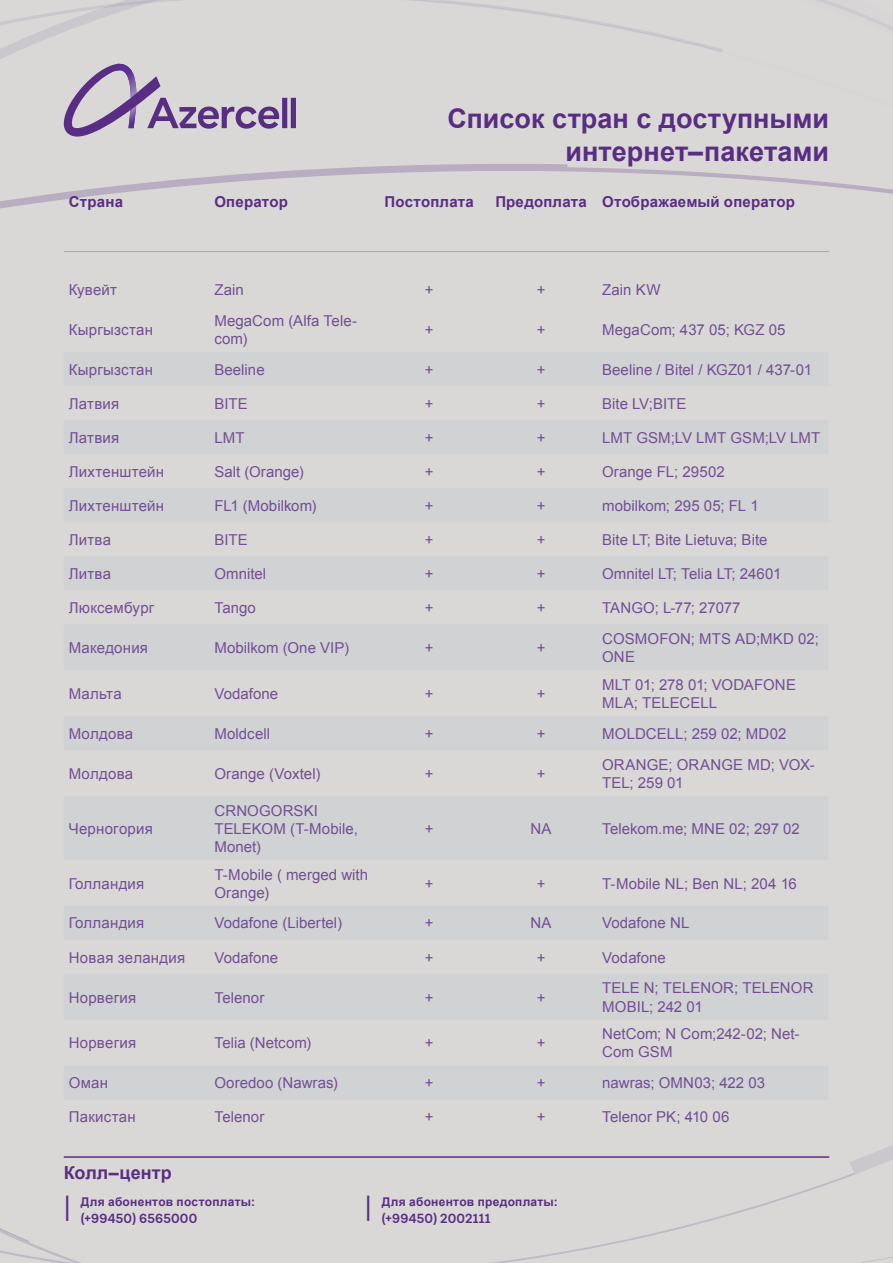
<style>
.page{position:relative;width:893px;height:1263px;background:#d9d8d6}
.page>*{position:absolute;margin:0;border:0;box-sizing:border-box;transform-origin:0 0}
.t1{font:700 27px/32.4px "Arial";color:#592d83;text-align:right}
.t2{font:27px "Arial";color:#592d83}
.t3{font:700 18px "Arial";letter-spacing:.005em;color:#592d83}
.t4{font:15px/18px "Arial";letter-spacing:.005em;color:#724f94}
.t5{font:700 15px "Arial";letter-spacing:.01em;color:#592d83}
.t6{font:600 13.5px "Lota Grotesque";letter-spacing:.02em;color:#592d83}
.t7{font:700 12px "Arial";letter-spacing:.02em;color:#592d83}
</style>
<div class="page">
<svg style="left:0;top:11px;width:64px;height:48px"></svg>
<svg style="left:64px;top:0;width:829px;height:200px"></svg>
<svg style="left:0;top:1145px;width:893px;height:118px"></svg>
<hr style="left:64px;top:251px;width:765px;height:1px;background:#a8a9ad">
<h1 class="t1" style="left:448px;top:103px;width:383px">Список стран с доступными интернет–пакетами</h1>
<p class="t5" style="left:69px;top:192px;width:56px">Страна</p>
<p class="t5" style="left:214px;top:192px;width:75px">Оператор</p>
<p class="t5" style="left:385px;top:192px;width:91px">Постоплата</p>
<p class="t5" style="left:495px;top:192px;width:301px">Предоплата Отображаемый оператор</p>
<p class="t4" style="left:69px;top:280px;width:50px">Кувейт</p>
<p class="t4" style="left:214px;top:280px;width:31px">Zain</p>
<p class="t4" style="left:425px;top:280px;width:10px">+</p>
<p class="t4" style="left:537px;top:280px;width:10px">+</p>
<p class="t4" style="left:602px;top:280px;width:60px">Zain KW</p>
<p class="t4" style="left:69px;top:320px;width:86px">Кыргызстан</p>
<p class="t4" style="left:214px;top:311px;width:144px">MegaCom (Alfa Tele&shy;com)</p>
<p class="t4" style="left:425px;top:320px;width:10px">+</p>
<p class="t4" style="left:537px;top:320px;width:10px">+</p>
<p class="t4" style="left:602px;top:320px;width:185px">MegaCom; 437 05; KGZ 05</p>
<p class="t4" style="left:69px;top:360px;width:86px">Кыргызстан</p>
<p class="t4" style="left:214px;top:360px;width:52px">Beeline</p>
<p class="t4" style="left:425px;top:360px;width:10px">+</p>
<p class="t4" style="left:537px;top:360px;width:10px">+</p>
<p class="t4" style="left:602px;top:360px;width:212px">Beeline / Bitel / KGZ01 / 437-01</p>
<p class="t4" style="left:69px;top:394px;width:52px">Латвия</p>
<p class="t4" style="left:214px;top:394px;width:35px">BITE</p>
<p class="t4" style="left:425px;top:394px;width:10px">+</p>
<p class="t4" style="left:537px;top:394px;width:10px">+</p>
<p class="t4" style="left:602px;top:394px;width:86px">Bite LV;BITE</p>
<p class="t4" style="left:69px;top:428px;width:52px">Латвия</p>
<p class="t4" style="left:214px;top:428px;width:32px">LMT</p>
<p class="t4" style="left:425px;top:428px;width:10px">+</p>
<p class="t4" style="left:537px;top:428px;width:10px">+</p>
<p class="t4" style="left:602px;top:428px;width:220px">LMT GSM;LV LMT GSM;LV LMT</p>
<p class="t4" style="left:69px;top:462px;width:97px">Лихтенштейн</p>
<p class="t4" style="left:214px;top:462px;width:91px">Salt (Orange)</p>
<p class="t4" style="left:425px;top:462px;width:10px">+</p>
<p class="t4" style="left:537px;top:462px;width:10px">+</p>
<p class="t4" style="left:602px;top:462px;width:124px">Orange FL; 29502</p>
<p class="t4" style="left:69px;top:497px;width:97px">Лихтенштейн</p>
<p class="t4" style="left:214px;top:497px;width:103px">FL1 (Mobilkom)</p>
<p class="t4" style="left:425px;top:497px;width:10px">+</p>
<p class="t4" style="left:537px;top:497px;width:10px">+</p>
<p class="t4" style="left:602px;top:497px;width:158px">mobilkom; 295 05; FL 1</p>
<p class="t4" style="left:69px;top:531px;width:44px">Литва</p>
<p class="t4" style="left:214px;top:531px;width:35px">BITE</p>
<p class="t4" style="left:425px;top:531px;width:10px">+</p>
<p class="t4" style="left:537px;top:531px;width:10px">+</p>
<p class="t4" style="left:602px;top:531px;width:167px">Bite LT; Bite Lietuva; Bite</p>
<p class="t4" style="left:69px;top:565px;width:44px">Литва</p>
<p class="t4" style="left:214px;top:565px;width:53px">Omnitel</p>
<p class="t4" style="left:425px;top:565px;width:10px">+</p>
<p class="t4" style="left:537px;top:565px;width:10px">+</p>
<p class="t4" style="left:602px;top:565px;width:181px">Omnitel LT; Telia LT; 24601</p>
<p class="t4" style="left:69px;top:599px;width:87px">Люксембург</p>
<p class="t4" style="left:214px;top:599px;width:43px">Tango</p>
<p class="t4" style="left:425px;top:599px;width:10px">+</p>
<p class="t4" style="left:537px;top:599px;width:10px">+</p>
<p class="t4" style="left:602px;top:599px;width:140px">TANGO; L-77; 27077</p>
<p class="t4" style="left:69px;top:639px;width:81px">Македония</p>
<p class="t4" style="left:214px;top:639px;width:136px">Mobilkom (One VIP)</p>
<p class="t4" style="left:425px;top:639px;width:10px">+</p>
<p class="t4" style="left:537px;top:639px;width:10px">+</p>
<p class="t4" style="left:602px;top:630px;width:218px">COSMOFON; MTS AD;MKD 02;<br>ONE</p>
<p class="t4" style="left:69px;top:684px;width:54px">Мальта</p>
<p class="t4" style="left:214px;top:684px;width:65px">Vodafone</p>
<p class="t4" style="left:425px;top:684px;width:10px">+</p>
<p class="t4" style="left:537px;top:684px;width:10px">+</p>
<p class="t4" style="left:602px;top:675px;width:195px">MLT 01; 278 01; VODAFONE<br>MLA; TELECELL</p>
<p class="t4" style="left:69px;top:724px;width:66px">Молдова</p>
<p class="t4" style="left:214px;top:724px;width:57px">Moldcell</p>
<p class="t4" style="left:425px;top:724px;width:10px">+</p>
<p class="t4" style="left:537px;top:724px;width:10px">+</p>
<p class="t4" style="left:602px;top:724px;width:186px">MOLDCELL; 259 02; MD02</p>
<p class="t4" style="left:69px;top:764px;width:66px">Молдова</p>
<p class="t4" style="left:214px;top:764px;width:108px">Orange (Voxtel)</p>
<p class="t4" style="left:425px;top:764px;width:10px">+</p>
<p class="t4" style="left:537px;top:764px;width:10px">+</p>
<p class="t4" style="left:602px;top:755px;width:214px">ORANGE; ORANGE MD; VOX-<br>TEL; 259 01</p>
<p class="t4" style="left:69px;top:819px;width:85px">Черногория</p>
<p class="t4" style="left:214px;top:801px;width:145px">CRNOGORSKI<br>TELEKOM (T-Mobile,<br>Monet)</p>
<p class="t4" style="left:425px;top:819px;width:10px">+</p>
<p class="t4" style="left:531px;top:819px;width:23px">NA</p>
<p class="t4" style="left:602px;top:819px;width:199px">Telekom.me; MNE 02; 297 02</p>
<p class="t4" style="left:69px;top:874px;width:77px">Голландия</p>
<p class="t4" style="left:214px;top:865px;width:155px">T-Mobile ( merged with<br>Orange)</p>
<p class="t4" style="left:425px;top:874px;width:10px">+</p>
<p class="t4" style="left:537px;top:874px;width:10px">+</p>
<p class="t4" style="left:602px;top:874px;width:196px">T-Mobile NL; Ben NL; 204 16</p>
<p class="t4" style="left:69px;top:914px;width:77px">Голландия</p>
<p class="t4" style="left:214px;top:914px;width:129px">Vodafone (Libertel)</p>
<p class="t4" style="left:425px;top:914px;width:10px">+</p>
<p class="t4" style="left:531px;top:914px;width:23px">NA</p>
<p class="t4" style="left:602px;top:914px;width:89px">Vodafone NL</p>
<p class="t4" style="left:69px;top:948px;width:118px">Новая зеландия</p>
<p class="t4" style="left:214px;top:948px;width:65px">Vodafone</p>
<p class="t4" style="left:425px;top:948px;width:10px">+</p>
<p class="t4" style="left:537px;top:948px;width:10px">+</p>
<p class="t4" style="left:602px;top:948px;width:65px">Vodafone</p>
<p class="t4" style="left:69px;top:988px;width:69px">Норвегия</p>
<p class="t4" style="left:214px;top:988px;width:51px">Telenor</p>
<p class="t4" style="left:425px;top:988px;width:10px">+</p>
<p class="t4" style="left:537px;top:988px;width:10px">+</p>
<p class="t4" style="left:602px;top:979px;width:213px">TELE N; TELENOR; TELENOR<br>MOBIL; 242 01</p>
<p class="t4" style="left:69px;top:1034px;width:69px">Норвегия</p>
<p class="t4" style="left:214px;top:1034px;width:98px">Telia (Netcom)</p>
<p class="t4" style="left:425px;top:1034px;width:10px">+</p>
<p class="t4" style="left:537px;top:1034px;width:10px">+</p>
<p class="t4" style="left:602px;top:1025px;width:199px">NetCom; N Com;242-02; Net-<br>Com GSM</p>
<p class="t4" style="left:69px;top:1074px;width:41px">Оман</p>
<p class="t4" style="left:214px;top:1074px;width:125px">Ooredoo (Nawras)</p>
<p class="t4" style="left:425px;top:1074px;width:10px">+</p>
<p class="t4" style="left:537px;top:1074px;width:10px">+</p>
<p class="t4" style="left:602px;top:1074px;width:165px">nawras; OMN03; 422 03</p>
<p class="t4" style="left:69px;top:1108px;width:68px">Пакистан</p>
<p class="t4" style="left:214px;top:1108px;width:51px">Telenor</p>
<p class="t4" style="left:425px;top:1108px;width:10px">+</p>
<p class="t4" style="left:537px;top:1108px;width:10px">+</p>
<p class="t4" style="left:602px;top:1108px;width:129px">Telenor PK; 410 06</p>
<p class="t3" style="left:64px;top:1161px;width:109px">Колл–центр</p>
<p class="t7" style="left:81px;top:1194px;width:176px">Для абонентов постоплаты:</p>
<p class="t6" style="left:81px;top:1211px;width:118px">(+99450) 6565000</p>
<h1 class="t2" style="left:64px;top:1188px;width:9px">|</h1>
<h1 class="t2" style="left:365px;top:1188px;width:9px">|</h1>
<p class="t7" style="left:382px;top:1194px;width:178px">Для абонентов предоплаты:</p>
<p class="t6" style="left:382px;top:1211px;width:110px">(+99450) 2002111</p>
</div>
